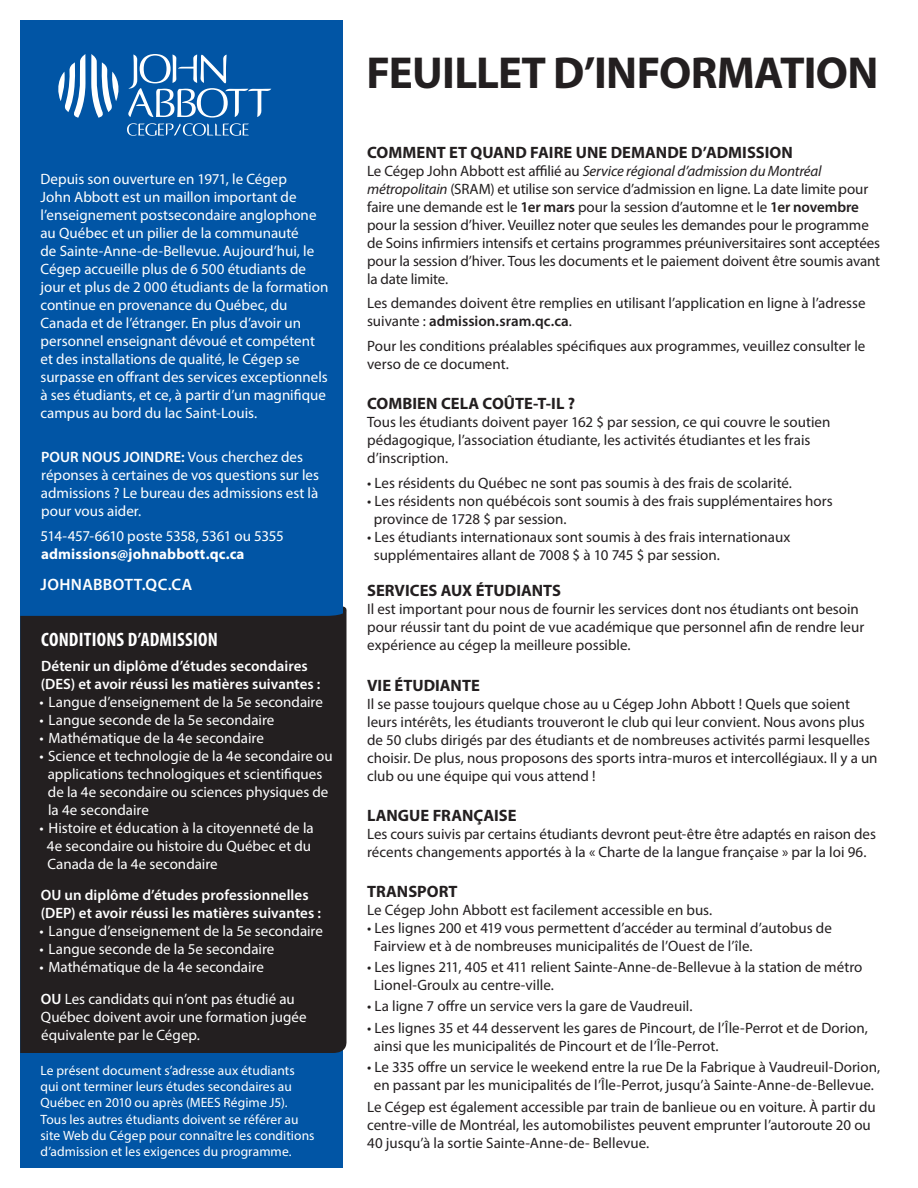
<style>
.page{position:relative;width:918px;height:1188px;background:#fff}
.page>*{position:absolute;margin:0;border:0;box-sizing:border-box;transform-origin:0 0}
.Program_header_1{font:700 45px "Myriad Pro";letter-spacing:-.015em;color:#231f20}
.Admission_title{font:700 condensed 19.5px "Myriad Pro";letter-spacing:.01em;color:#fff}
.Paragraph_header{font:700 16.5px "Myriad Pro";color:#231f20}
.website{font:600 16.5px "Myriad Pro";letter-spacing:.02em;color:#fff}
.Body{font:15px/18px "Myriad Pro";color:#231f20}
.Intro_body{font:15px/18px "Myriad Pro";color:#fff}
.Admission_requiremen{font:600 15px/18px "Myriad Pro";color:#fff}
.Admission_requiremen-2{font:15px/18px "Myriad Pro";color:#fff}
.Intro_body-2{font:15px/18px "Myriad Pro";letter-spacing:-.025em;color:#fff}
.t1{font:13.5px/16.2px "Myriad Pro";letter-spacing:.005em;color:#fff}
.s1{font-weight:600}
.s2{font-weight:700}
.s3{font-style:italic}
</style>
<div class="page">
<svg style="left:342px;top:606px;width:4px;height:4px"></svg>
<div style="left:20px;top:20px;width:322px;height:1148px;background:#0155a5"></div>
<svg style="left:58px;top:54px;width:27px;height:64px"></svg>
<svg style="left:91px;top:54px;width:180px;height:82px"></svg>
<div style="left:20px;top:610px;width:327px;height:443px;background:#231f20"></div>
<p class="Intro_body" style="left:40px;top:169px;width:289px">Depuis son ouverture en 1971, le Cégep<br>John Abbott est un maillon important de l’enseignement postsecondaire anglophone au Québec et un pilier de la communauté<br>de Sainte-Anne-de-Bellevue. Aujourd’hui, le Cégep accueille plus de 6 500 étudiants de jour et plus de 2 000 étudiants de la formation continue en provenance du Québec, du Canada et de l’étranger. En plus d’avoir un personnel enseignant dévoué et compétent et des installations de qualité, le Cégep se surpasse en offrant des services exceptionnels à ses étudiants, et ce, à partir d’un magnifique campus au bord du lac Saint-Louis.</p>
<p class="Intro_body" style="left:41px;top:448px;width:280px"><span class="s1">POUR NOUS JOINDRE:</span> Vous cherchez des réponses à certaines de vos questions sur les admissions ? Le bureau des admissions est là pour vous aider.</p>
<p class="Intro_body-2" style="left:41px;top:526px;width:245px">514-457-6610 poste 5358, 5361 ou 5355 <span class="s2">admissions@johnabbott.qc.ca</span></p>
<p class="website" style="left:41px;top:574px;width:153px">JOHNABBOTT.QC.CA</p>
<p class="Admission_title" style="left:41px;top:627px;width:178px">CONDITIONS D’ADMISSION</p>
<p class="Admission_requiremen" style="left:41px;top:656px;width:281px">Détenir un diplôme d’études secondaires (DES) et avoir réussi les matières suivantes :</p>
<p class="Intro_body" style="left:39px;top:692px;width:285px">• Langue d’enseignement de la 5e secondaire</p>
<p class="Intro_body" style="left:39px;top:710px;width:237px">• Langue seconde de la 5e secondaire</p>
<p class="Intro_body" style="left:39px;top:728px;width:226px">• Mathématique de la 4e secondaire</p>
<p class="Intro_body" style="left:48px;top:746px;width:287px;text-indent:-8px">• Science et technologie de la 4e secondaire ou applications technologiques et scientifiques de la 4e secondaire ou sciences physiques de la 4e secondaire</p>
<p class="Intro_body" style="left:47px;top:818px;width:268px;text-indent:-8px">• Histoire et éducation à la citoyenneté de la<br>4e secondaire ou histoire du Québec et du<br>Canada de la 4e secondaire</p>
<p class="Admission_requiremen" style="left:41px;top:886px;width:282px">OU un diplôme d’études professionnelles (DEP) et avoir réussi les matières suivantes :</p>
<p class="Intro_body" style="left:39px;top:922px;width:285px">• Langue d’enseignement de la 5e secondaire</p>
<p class="Intro_body" style="left:39px;top:940px;width:237px">• Langue seconde de la 5e secondaire</p>
<p class="Intro_body" style="left:39px;top:958px;width:226px">• Mathématique de la 4e secondaire</p>
<p class="Admission_requiremen-2" style="left:41px;top:989px;width:267px"><span class="s1">OU</span> Les candidats qui n’ont pas étudié au<br>Québec doivent avoir une formation jugée équivalente par le Cégep.</p>
<p class="t1" style="left:40px;top:1062px;width:275px">Le présent document s’adresse aux étudiants qui ont terminer leurs études secondaires au Québec en 2010 ou après (MEES Régime J5).<br>Tous les autres étudiants doivent se référer au site Web du Cégep pour connaître les conditions d’admission et les exigences du programme.</p>
<p class="Program_header_1" style="left:367px;top:43px;width:514px">FEUILLET D’INFORMATION</p>
<p class="Paragraph_header" style="left:367px;top:141px;width:427px">COMMENT ET QUAND FAIRE UNE DEMANDE D’ADMISSION</p>
<p class="Body" style="left:367px;top:161px;width:515px">Le Cégep John Abbott est affilié au <span class="s3">Service régional d’admission du Montréal métropolitain</span> (SRAM) et utilise son service d’admission en ligne. La date limite pour faire une demande est le <span class="s1">1er mars</span> pour la session d’automne et le <span class="s1">1er novembre </span>pour la session d’hiver. Veuillez noter que seules les demandes pour le programme de Soins infirmiers intensifs et certains programmes préuniversitaires sont acceptées pour la session d’hiver. Tous les documents et le paiement doivent être soumis avant la date limite.</p>
<p class="Body" style="left:367px;top:294px;width:500px">Les demandes doivent être remplies en utilisant l’application en ligne à l’adresse suivante : <span class="s1">admission.sram.qc.ca</span>.</p>
<p class="Body" style="left:367px;top:337px;width:500px">Pour les conditions préalables spécifiques aux programmes, veuillez consulter le verso de ce document.</p>
<p class="Paragraph_header" style="left:367px;top:393px;width:210px">COMBIEN CELA COÛTE-T-IL ?</p>
<p class="Body" style="left:367px;top:413px;width:465px">Tous les étudiants doivent payer 162 $ par session, ce qui couvre le soutien pédagogique, l’association étudiante, les activités étudiantes et les frais d’inscription.</p>
<p class="Body" style="left:367px;top:474px;width:426px">• Les résidents du Québec ne sont pas soumis à des frais de scolarité.</p>
<p class="Body" style="left:374px;top:492px;width:460px;text-indent:-7px">• Les résidents non québécois sont soumis à des frais supplémentaires hors province de 1728 $ par session.</p>
<p class="Body" style="left:374px;top:528px;width:418px;text-indent:-7px">• Les étudiants internationaux sont soumis à des frais internationaux supplémentaires allant de 7008 $ à 10 745 $ par session.</p>
<p class="Paragraph_header" style="left:367px;top:580px;width:196px">SERVICES AUX ÉTUDIANTS</p>
<p class="Body" style="left:367px;top:600px;width:499px">Il est important pour nous de fournir les services dont nos étudiants ont besoin pour réussir tant du point de vue académique que personnel afin de rendre leur expérience au cégep la meilleure possible.</p>
<p class="Paragraph_header" style="left:367px;top:674px;width:114px">VIE ÉTUDIANTE</p>
<p class="Body" style="left:367px;top:694px;width:512px">Il se passe toujours quelque chose au u Cégep John Abbott ! Quels que soient leurs intérêts, les étudiants trouveront le club qui leur convient. Nous avons plus de 50 clubs dirigés par des étudiants et de nombreuses activités parmi lesquelles choisir. De plus, nous proposons des sports intra-muros et intercollégiaux. Il y a un club ou une équipe qui vous attend !</p>
<p class="Paragraph_header" style="left:367px;top:804px;width:151px">LANGUE FRANÇAISE</p>
<p class="Body" style="left:367px;top:824px;width:510px">Les cours suivis par certains étudiants devront peut-être être adaptés en raison des récents changements apportés à la « Charte de la langue française » par la loi 96.</p>
<p class="Paragraph_header" style="left:367px;top:880px;width:92px">TRANSPORT</p>
<p class="Body" style="left:367px;top:900px;width:347px">Le Cégep John Abbott est facilement accessible en bus.</p>
<p class="Body" style="left:374px;top:918px;width:459px;text-indent:-7px">• Les lignes 200 et 419 vous permettent d’accéder au terminal d’autobus de<br>Fairview et à de nombreuses municipalités de l’Ouest de l’île.</p>
<p class="Body" style="left:374px;top:958px;width:490px;text-indent:-7px">• Les lignes 211, 405 et 411 relient Sainte-Anne-de-Bellevue à la station de métro<br>Lionel-Groulx au centre-ville.</p>
<p class="Body" style="left:367px;top:997px;width:327px">• La ligne 7 offre un service vers la gare de Vaudreuil.</p>
<p class="Body" style="left:374px;top:1018px;width:496px;text-indent:-7px">• Les lignes 35 et 44 desservent les gares de Pincourt, de l’Île-Perrot et de Dorion, ainsi que les municipalités de Pincourt et de l’Île-Perrot.</p>
<p class="Body" style="left:367px;top:1058px;width:515px;text-align:center">• Le 335 offre un service le weekend entre la rue De la Fabrique à Vaudreuil-Dorion, en passant par les municipalités de l’Île-Perrot, jusqu’à Sainte-Anne-de-Bellevue.</p>
<p class="Body" style="left:367px;top:1097px;width:510px">Le Cégep est également accessible par train de banlieue ou en voiture. À partir du centre-ville de Montréal, les automobilistes peuvent emprunter l’autoroute 20 ou<br>40 jusqu’à la sortie Sainte-Anne-de- Bellevue.</p>
</div>
